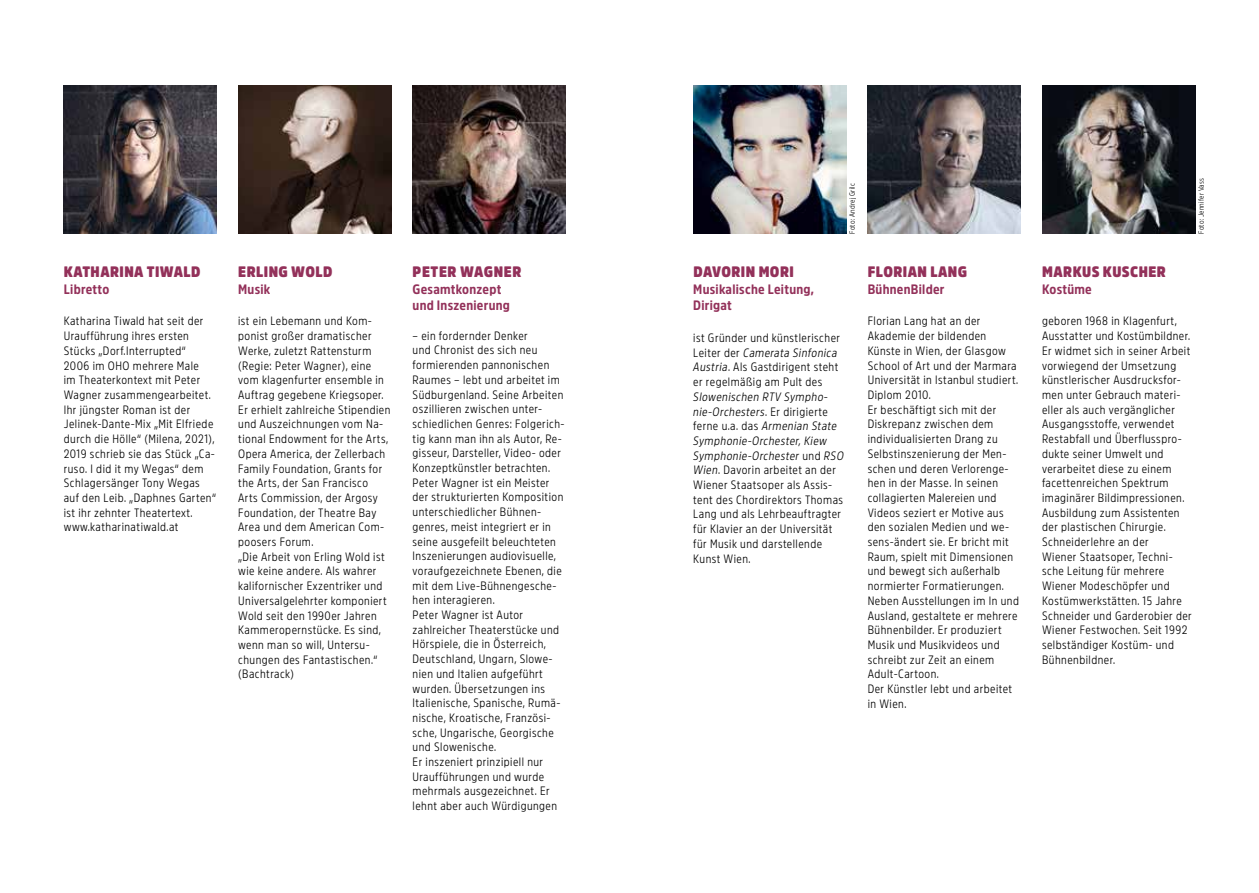
<style>
.page{position:relative;width:1259px;height:893px;background:#fff}
.page>*{position:absolute;margin:0;border:0;box-sizing:border-box;transform-origin:0 0}
.t1{font:900 15px "Amsi Pro Narrow";letter-spacing:.03em;color:#93315a}
.t2{font:700 13.5px/16.5px "Amsi Pro Narrow";letter-spacing:.02em;color:#93315a}
.t3{font:300 12px/14.7px "Amsi Pro Narrow";letter-spacing:.04em;color:#000}
.t4{font:300 7.5px "Amsi Pro Narrow";letter-spacing:.03em;color:#000}
.s1{font-style:italic}
</style>
<div class="page">
<img style="left:238px;top:85px;width:153px;height:149px">
<img style="left:693px;top:85px;width:153px;height:149px">
<img style="left:412px;top:85px;width:154px;height:149px">
<img style="left:867px;top:85px;width:153px;height:149px">
<img style="left:64px;top:85px;width:153px;height:149px">
<img style="left:1042px;top:85px;width:153px;height:149px">
<p class="t1" style="left:64px;top:260px;width:138px">KATHARINA TIWALD</p>
<p class="t2" style="left:64px;top:279px;width:47px">Libretto</p>
<p class="t3" style="left:64px;top:313px;width:154px">Katharina Tiwald hat seit der<br>Uraufführung ihres ersten<br>Stücks „Dorf.Interrupted“<br>2006 im OHO mehrere Male<br>im Theaterkontext mit Peter<br>Wagner zusammengearbeitet.<br>Ihr jüngster Roman ist der<br>Jelinek-Dante-Mix „Mit Elfriede durch die Hölle“ (Milena, 2021),<br>2019 schrieb sie das Stück „Ca&shy;ruso. I did it my Wegas“ dem<br>Schlagersänger Tony Wegas auf den Leib. „Daphnes Garten“ ist ihr zehnter Theatertext. www.katharinatiwald.at</p>
<p class="t1" style="left:238px;top:260px;width:96px">ERLING WOLD</p>
<p class="t2" style="left:238px;top:279px;width:34px">Musik</p>
<p class="t3" style="left:238px;top:313px;width:154px">ist ein Lebemann und Kom&shy;ponist großer dramatischer<br>Werke, zuletzt Rattensturm (Regie: Peter Wagner), eine vom klagenfurter ensemble in<br>Auftrag gegebene Kriegsoper.<br>Er erhielt zahlreiche Stipendien und Auszeichnungen vom Na&shy;tional Endowment for the Arts,<br>Opera America, der Zellerbach<br>Family Foundation, Grants for the Arts, der San Francisco<br>Arts Commission, der Argosy<br>Foundation, der Theatre Bay<br>Area und dem American Com&shy;poosers Forum.<br>„Die Arbeit von Erling Wold ist wie keine andere. Als wahrer kalifornischer Exzentriker und<br>Universalgelehrter komponiert<br>Wold seit den 1990er Jahren<br>Kammeropernstücke. Es sind, wenn man so will, Untersu&shy;chungen des Fantastischen.“ (Bachtrack)</p>
<p class="t1" style="left:413px;top:260px;width:110px">PETER WAGNER</p>
<p class="t2" style="left:412px;top:279px;width:99px">Gesamtkonzept und Inszenierung</p>
<p class="t3" style="left:412px;top:327px;width:153px">– ein fordernder Denker<br>und Chronist des sich neu formierenden pannonischen<br>Raumes – lebt und arbeitet im<br>Südburgenland. Seine Arbeiten oszillieren zwischen unter&shy;schiedlichen Genres: Folgerich&shy;tig kann man ihn als Autor, Re&shy;gisseur, Darsteller, Video- oder<br>Konzeptkünstler betrachten.<br>Peter Wagner ist ein Meister der strukturierten Komposition unterschiedlicher Bühnen&shy;genres, meist integriert er in seine ausgefeilt beleuchteten<br>Inszenierungen audiovisuelle, voraufgezeichnete Ebenen, die mit dem Live-Bühnengesche&shy;hen interagieren.<br>Peter Wagner ist Autor zahlreicher Theaterstücke und<br>Hörspiele, die in Österreich,<br>Deutschland, Ungarn, Slowe&shy;nien und Italien aufgeführt wurden. Übersetzungen ins<br>Italienische, Spanische, Rumä&shy;nische, Kroatische, Französi&shy;sche, Ungarische, Georgische und Slowenische.<br>Er inszeniert prinzipiell nur<br>Uraufführungen und wurde mehrmals ausgezeichnet. Er lehnt aber auch Würdigungen</p>
<p class="t4" style="left:846px;top:234px;width:52px;rotate:-90deg">Foto: Andrej Grilc</p>
<p class="t4" style="left:1195px;top:234px;width:57px;rotate:-90deg">Foto: Jennifer Vass</p>
<p class="t1" style="left:693px;top:260px;width:102px">DAVORIN MORI</p>
<p class="t2" style="left:693px;top:279px;width:122px">Musikalische Leitung,<br>Dirigat</p>
<p class="t3" style="left:693px;top:329px;width:148px">ist Gründer und künstlerischer<br>Leiter der <span class="s1">Camerata Sinfonica<br>Austria</span>. Als Gastdirigent steht er regelmäßig am Pult des</p>
<p class="t3" style="left:693px;top:388px;width:152px"><span class="s1">Slowenischen RTV Sympho&shy;nie-Orchesters</span>. Er dirigierte ferne u.a. das <span class="s1">Armenian State<br>Symphonie-Orchester, Kiew<br>Symphonie-Orchester</span> und <span class="s1">RSO<br>Wien</span>. Davorin arbeitet an der<br>Wiener Staatsoper als Assis&shy;tent des Chordirektors Thomas<br>Lang und als Lehrbeauftragter für Klavier an der Universität für Musik und darstellende<br>Kunst Wien.</p>
<p class="t1" style="left:867px;top:260px;width:101px">FLORIAN LANG</p>
<p class="t2" style="left:867px;top:279px;width:78px">BühnenBilder</p>
<p class="t3" style="left:867px;top:313px;width:153px">Florian Lang hat an der<br>Akademie der bildenden<br>Künste in Wien, der Glasgow<br>School of Art und der Marmara<br>Universität in Istanbul studiert.<br>Diplom 2010.<br>Er beschäftigt sich mit der<br>Diskrepanz zwischen dem individualisierten Drang zu<br>Selbstinszenierung der Men&shy;schen und deren Verlorenge&shy;hen in der Masse. In seinen collagierten Malereien und<br>Videos seziert er Motive aus den sozialen Medien und we&shy;sens-ändert sie. Er bricht mit<br>Raum, spielt mit Dimensionen und bewegt sich außerhalb normierter Formatierungen.<br>Neben Ausstellungen im In und<br>Ausland, gestaltete er mehrere<br>Bühnenbilder. Er produziert<br>Musik und Musikvideos und schreibt zur Zeit an einem<br>Adult-Cartoon.<br>Der Künstler lebt und arbeitet in Wien.</p>
<p class="t1" style="left:1042px;top:260px;width:125px">MARKUS KUSCHER</p>
<p class="t2" style="left:1042px;top:279px;width:51px">Kostüme</p>
<p class="t3" style="left:1042px;top:313px;width:151px">geboren 1968 in Klagenfurt,<br>Ausstatter und Kostümbildner.<br>Er widmet sich in seiner Arbeit vorwiegend der Umsetzung künstlerischer Ausdrucksfor&shy;men unter Gebrauch materi&shy;eller als auch vergänglicher<br>Ausgangsstoffe, verwendet<br>Restabfall und Überflusspro&shy;dukte seiner Umwelt und verarbeitet diese zu einem facettenreichen Spektrum imaginärer Bildimpressionen.<br>Ausbildung zum Assistenten der plastischen Chirurgie.<br>Schneiderlehre an der<br>Wiener Staatsoper, Techni&shy;sche Leitung für mehrere<br>Wiener Modeschöpfer und<br>Kostümwerkstätten. 15 Jahre<br>Schneider und Garderobier der<br>Wiener Festwochen. Seit 1992 selbständiger Kostüm- und<br>Bühnenbildner.</p>
</div>
